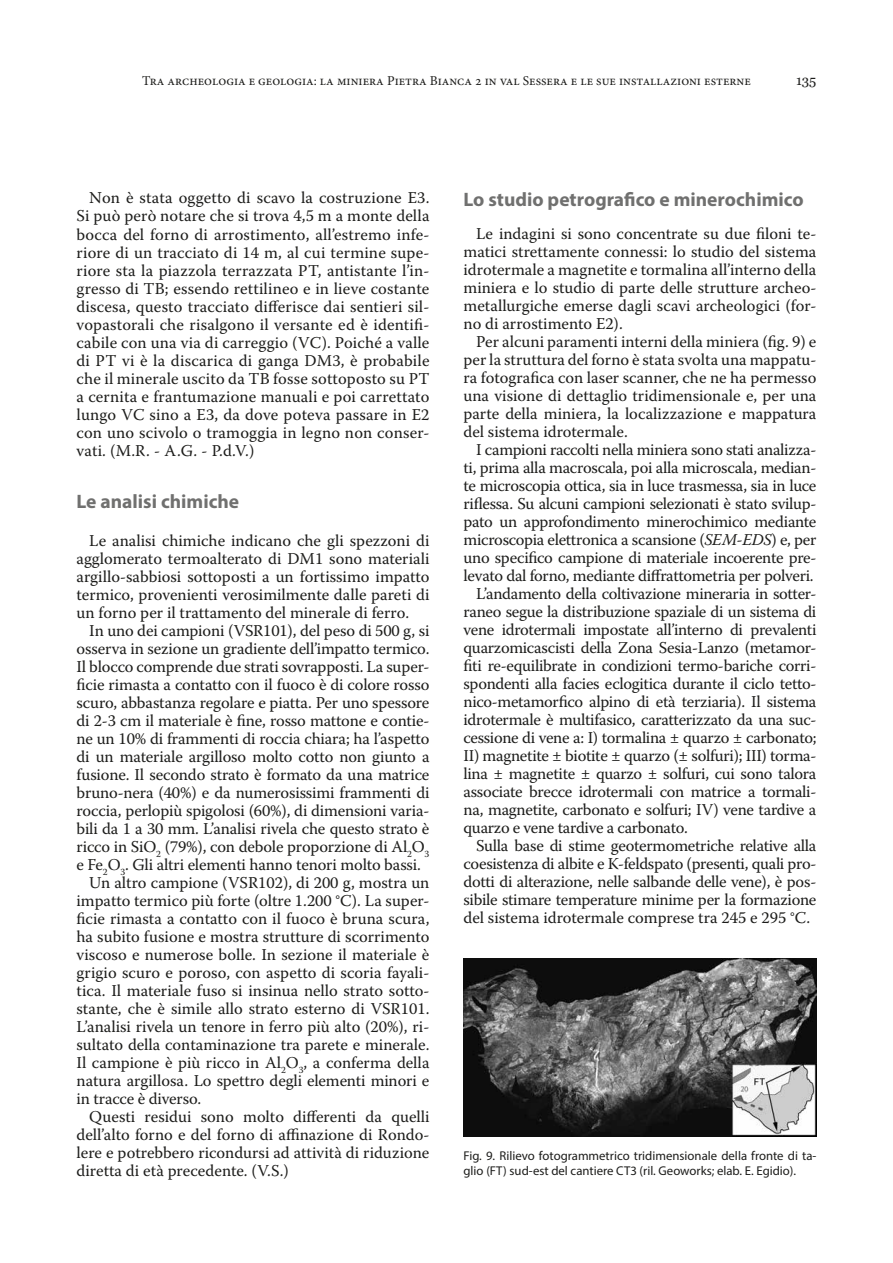
<style>
.page{position:relative;width:893px;height:1263px;background:#fff}
.page>*{position:absolute;margin:0;border:0;box-sizing:border-box;transform-origin:0 0}
.t1{font:700 19.5px "Myriad Pro";color:#70706f}
.t2{font:16.5px/18px "Warnock Pro";color:#1d1d1b;text-align:justify}
.t3{font:13.5px "Minion Pro";color:#1d1d1b}
.t4{font:13.5px "Georgia";color:#1d1d1b}
.t5{font:12.75px/15.3px "Myriad Pro";color:#1d1d1b}
.s1{font-style:italic}
</style>
<div class="page">
<img style="left:463px;top:958px;width:353px;height:178px">
<p class="t3" style="left:142px;top:72px;width:610px">Tra archeologia e geologia: la miniera Pietra Bianca 2 in val Sessera e le sue installazioni esterne</p>
<p class="t4" style="left:796px;top:72px;width:22px">135</p>
<p class="t2" style="left:77px;top:189px;width:354px;text-indent:13px">Non è stata oggetto di scavo la costruzione E3.<br>Si può però notare che si trova 4,5 m a monte della bocca del forno di arrostimento, all’estremo infe&shy;riore di un tracciato di 14 m, al cui termine supe&shy;riore sta la piazzola terrazzata PT, antistante l’in&shy;gresso di TB; essendo rettilineo e in lieve costante discesa, questo tracciato differisce dai sentieri sil&shy;vopastorali che risalgono il versante ed è identifi&shy;cabile con una via di carreggio (VC). Poiché a valle di PT vi è la discarica di ganga DM3, è probabile che il minerale uscito da TB fosse sottoposto su PT a cernita e frantumazione manuali e poi carrettato lungo VC sino a E3, da dove poteva passare in E2 con uno scivolo o tramoggia in legno non conser&shy;vati. (M.R. - A.G. - P.d.V.)</p>
<p class="t1" style="left:77px;top:489px;width:164px">Le analisi chimiche</p>
<p class="t2" style="left:77px;top:531px;width:354px;text-indent:13px">Le analisi chimiche indicano che gli spezzoni di agglomerato termoalterato di DM1 sono materiali argillo-sabbiosi sottoposti a un fortissimo impatto termico, provenienti verosimilmente dalle pareti di un forno per il trattamento del minerale di ferro.</p>
<p class="t2" style="left:89px;top:621px;width:342px">In uno dei campioni (VSR101), del peso di 500 g, si</p>
<p class="t2" style="left:77px;top:639px;width:354px">osserva in sezione un gradiente dell’impatto termico.</p>
<p class="t2" style="left:77px;top:657px;width:354px">Il blocco comprende due strati sovrapposti. La super-</p>
<p class="t2" style="left:77px;top:675px;width:354px">ficie rimasta a contatto con il fuoco è di colore rosso</p>
<p class="t2" style="left:77px;top:693px;width:354px">scuro, abbastanza regolare e piatta. Per uno spessore</p>
<p class="t2" style="left:77px;top:711px;width:354px">di 2-3 cm il materiale è fine, rosso mattone e contie-</p>
<p class="t2" style="left:77px;top:729px;width:354px">ne un 10% di frammenti di roccia chiara; ha l’aspetto</p>
<p class="t2" style="left:77px;top:747px;width:354px">di un materiale argilloso molto cotto non giunto a</p>
<p class="t2" style="left:77px;top:765px;width:354px">fusione. Il secondo strato è formato da una matrice</p>
<p class="t2" style="left:77px;top:783px;width:354px">bruno-nera (40%) e da numerosissimi frammenti di</p>
<p class="t2" style="left:77px;top:801px;width:354px">roccia, perlopiù spigolosi (60%), di dimensioni varia-</p>
<p class="t2" style="left:77px;top:819px;width:354px">bili da 1 a 30 mm. L’analisi rivela che questo strato è</p>
<p class="t2" style="left:77px;top:837px;width:354px">ricco in SiO<sub>2</sub> (79%), con debole proporzione di Al<sub>2</sub>O<sub>3</sub></p>
<p class="t2" style="left:77px;top:855px;width:346px">e Fe<sub>2</sub>O<sub>3</sub>. Gli altri elementi hanno tenori molto bassi.</p>
<p class="t2" style="left:89px;top:873px;width:342px">Un altro campione (VSR102), di 200 g, mostra un</p>
<p class="t2" style="left:77px;top:891px;width:354px">impatto termico più forte (oltre 1.200 °C). La super-</p>
<p class="t2" style="left:77px;top:909px;width:354px">ficie rimasta a contatto con il fuoco è bruna scura,</p>
<p class="t2" style="left:77px;top:927px;width:354px">ha subito fusione e mostra strutture di scorrimento</p>
<p class="t2" style="left:77px;top:945px;width:354px">viscoso e numerose bolle. In sezione il materiale è</p>
<p class="t2" style="left:77px;top:963px;width:354px">grigio scuro e poroso, con aspetto di scoria fayali-</p>
<p class="t2" style="left:77px;top:981px;width:354px">tica. Il materiale fuso si insinua nello strato sotto-</p>
<p class="t2" style="left:77px;top:999px;width:354px">stante, che è simile allo strato esterno di VSR101.</p>
<p class="t2" style="left:77px;top:1017px;width:354px">L’analisi rivela un tenore in ferro più alto (20%), ri-</p>
<p class="t2" style="left:77px;top:1035px;width:354px">sultato della contaminazione tra parete e minerale.</p>
<p class="t2" style="left:77px;top:1053px;width:354px">Il campione è più ricco in Al<sub>2</sub>O<sub>3</sub>, a conferma della</p>
<p class="t2" style="left:77px;top:1071px;width:354px">natura argillosa. Lo spettro degli elementi minori e</p>
<p class="t2" style="left:77px;top:1089px;width:126px">in tracce è diverso.</p>
<p class="t2" style="left:89px;top:1107px;width:342px">Questi residui sono molto differenti da quelli</p>
<p class="t2" style="left:77px;top:1125px;width:354px">dell’alto forno e del forno di affinazione di Rondo-</p>
<p class="t2" style="left:77px;top:1143px;width:354px">lere e potrebbero ricondursi ad attività di riduzione</p>
<p class="t2" style="left:77px;top:1161px;width:214px">diretta di età precedente. (V.S.)</p>
<p class="t1" style="left:463px;top:187px;width:342px">Lo studio petrografico e minerochimico</p>
<p class="t2" style="left:463px;top:224px;width:354px;text-indent:13px">Le indagini si sono concentrate su due filoni te&shy;matici strettamente connessi: lo studio del sistema idrotermale a magnetite e tormalina all’interno della miniera e lo studio di parte delle strutture archeo&shy;metallurgiche emerse dagli scavi archeologici (for&shy;no di arrostimento E2).</p>
<p class="t2" style="left:463px;top:332px;width:354px;text-indent:13px">Per alcuni paramenti interni della miniera (fig. 9) e per la struttura del forno è stata svolta una mappatu&shy;ra fotografica con laser scanner, che ne ha permesso una visione di dettaglio tridimensionale e, per una parte della miniera, la localizzazione e mappatura del sistema idrotermale.</p>
<p class="t2" style="left:476px;top:440px;width:342px">I campioni raccolti nella miniera sono stati analizza-</p>
<p class="t2" style="left:463px;top:458px;width:354px">ti, prima alla macroscala, poi alla microscala, median-</p>
<p class="t2" style="left:463px;top:476px;width:354px">te microscopia ottica, sia in luce trasmessa, sia in luce</p>
<p class="t2" style="left:463px;top:494px;width:354px">riflessa. Su alcuni campioni selezionati è stato svilup-</p>
<p class="t2" style="left:463px;top:512px;width:354px">pato un approfondimento minerochimico mediante</p>
<p class="t2" style="left:463px;top:530px;width:354px">microscopia elettronica a scansione (<span class="s1">SEM-EDS</span>) e, per</p>
<p class="t2" style="left:463px;top:548px;width:354px">uno specifico campione di materiale incoerente pre-</p>
<p class="t2" style="left:463px;top:566px;width:352px">levato dal forno, mediante diffrattometria per polveri.</p>
<p class="t2" style="left:476px;top:584px;width:342px">L’andamento della coltivazione mineraria in sotter-</p>
<p class="t2" style="left:463px;top:602px;width:354px">raneo segue la distribuzione spaziale di un sistema di</p>
<p class="t2" style="left:463px;top:620px;width:354px">vene idrotermali impostate all’interno di prevalenti</p>
<p class="t2" style="left:463px;top:638px;width:354px">quarzomicascisti della Zona Sesia-Lanzo (metamor-</p>
<p class="t2" style="left:463px;top:656px;width:354px">fiti re-equilibrate in condizioni termo-bariche corri-</p>
<p class="t2" style="left:463px;top:674px;width:354px">spondenti alla facies eclogitica durante il ciclo tetto-</p>
<p class="t2" style="left:463px;top:692px;width:354px">nico-metamorfico alpino di età terziaria). Il sistema</p>
<p class="t2" style="left:463px;top:710px;width:354px">idrotermale è multifasico, caratterizzato da una suc-</p>
<p class="t2" style="left:463px;top:728px;width:354px">cessione di vene a: I) tormalina ± quarzo ± carbonato;</p>
<p class="t2" style="left:463px;top:746px;width:354px">II) magnetite ± biotite ± quarzo (± solfuri); III) torma-</p>
<p class="t2" style="left:463px;top:764px;width:354px">lina ± magnetite ± quarzo ± solfuri, cui sono talora</p>
<p class="t2" style="left:463px;top:782px;width:354px">associate brecce idrotermali con matrice a tormali-</p>
<p class="t2" style="left:463px;top:800px;width:354px">na, magnetite, carbonato e solfuri; IV) vene tardive a</p>
<p class="t2" style="left:463px;top:818px;width:226px">quarzo e vene tardive a carbonato.</p>
<p class="t2" style="left:476px;top:836px;width:342px">Sulla base di stime geotermometriche relative alla</p>
<p class="t2" style="left:463px;top:854px;width:354px">coesistenza di albite e K-feldspato (presenti, quali pro-</p>
<p class="t2" style="left:463px;top:872px;width:354px">dotti di alterazione, nelle salbande delle vene), è pos-</p>
<p class="t2" style="left:463px;top:890px;width:354px">sibile stimare temperature minime per la formazione</p>
<p class="t2" style="left:463px;top:908px;width:348px">del sistema idrotermale comprese tra 245 e 295 °C.</p>
<p class="t5" style="left:463px;top:1148px;width:354px">Fig. 9. Rilievo fotogrammetrico tridimensionale della fronte di ta&shy;glio (FT) sud-est del cantiere CT3 (ril. Geoworks; elab. E. Egidio).</p>
</div>
